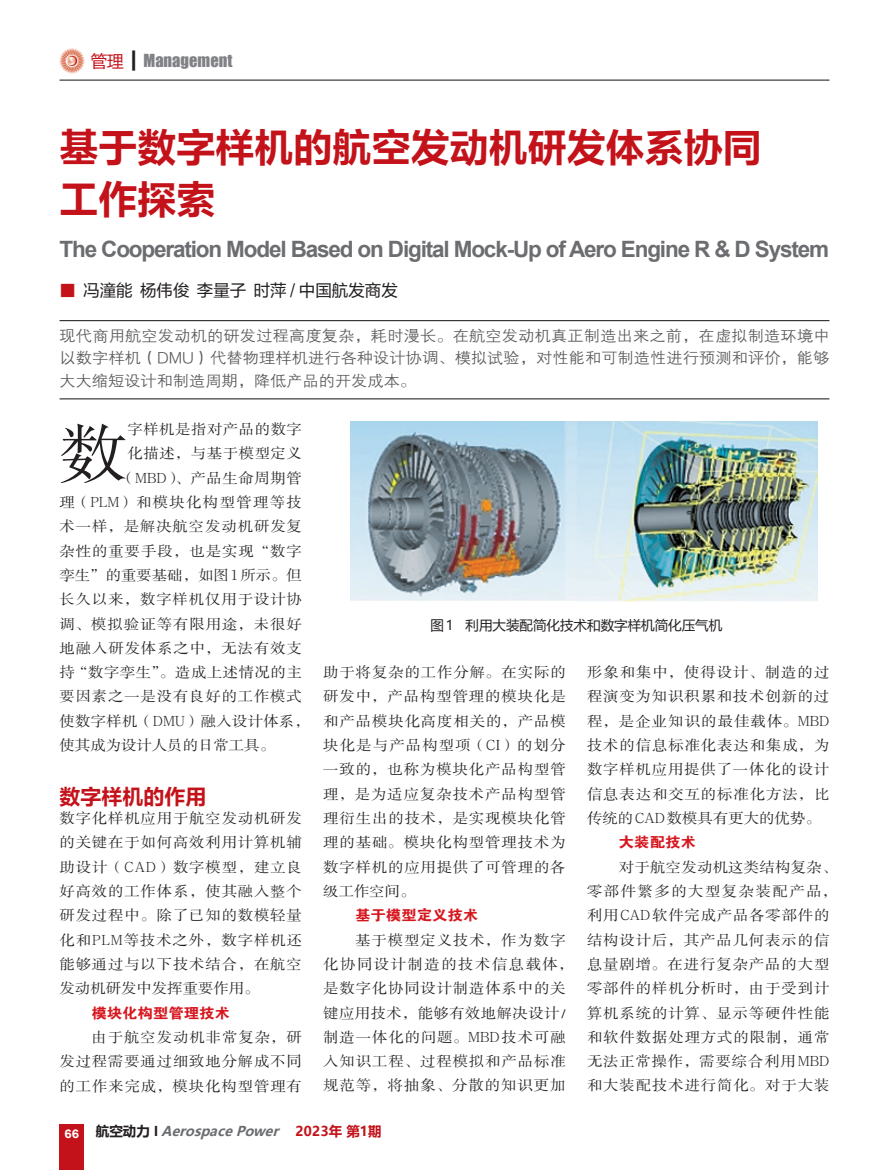
<style>
.page{position:relative;width:872px;height:1170px;background:#fff}
.page>*{position:absolute;margin:0;border:0;box-sizing:border-box;transform-origin:0 0}
._5内文{font:62.85px "FZSSJW GB1 0";color:#231f20;scale:1.08 1}
._1大标题{font:39px "FZLTCHJW GB1 0";color:#c4121a}
._3-英文标{font:700 22.5px "Arial";letter-spacing:-.05em;color:#6c6d70}
._5内文-2{font:21px "FZLTCHJW GB1 0";color:#c4121a}
._3作者{font:16.5px "FZLTHJW GB1 0";color:#231f20}
.t1{font:16.5px "Impact";color:#808285}
._3简介{font:15px/22.5px "FZZDXJW GB1 0";letter-spacing:.005em;color:#57585a;text-align:justify;scale:1.08 1}
._5内文-3{font:14.25px/24.3px "FZSSJW GB1 0";letter-spacing:.055em;color:#231f20;text-align:justify;scale:1.08 1}
._5内文-4{font:14.25px "FZSSJW GB1 0";color:#231f20;scale:1.08 1}
._5内文-5{font:14.25px "FZSSJW GB1 0";letter-spacing:.035em;color:#231f20;scale:1.08 1}
._9-10三级标{font:14.25px "FZDHTJW GB1 0";color:#d7171f;scale:1.08 1}
._5内文-6{font:14.25px "FZSSJW GB1 0";letter-spacing:.015em;color:#231f20;scale:1.08 1}
._5内文-7{font:14.25px "FZSSJW GB1 0";letter-spacing:.085em;color:#231f20;scale:1.08 1}
._5内文-8{font:14.25px "FZSSJW GB1 0";letter-spacing:.03em;color:#231f20;scale:1.08 1}
.t2{font:italic 700 13.5px "Microsoft Ya Hei";color:#6c6d70}
.图注{font:13.5px "Microsoft Ya Hei";color:#231f20}
.s1{font-family:"Microsoft Ya Hei";color:#c4121a}
.s2{font-family:"Microsoft Ya Hei";color:#231f20}
.s3{color:#c4121a}
.s4{font-style:normal;color:#231f20}
.s5{font-style:normal;color:#c4121a}
</style>
<div class="page">
<div style="left:60px;top:1124px;width:24px;height:45px;background:#c4121a"></div>
<hr style="left:60px;top:80px;width:769px;height:1px;background:#231f20">
<img style="left:60px;top:49px;width:24px;height:24px">
<hr style="left:60px;top:320px;width:769px;height:1px;background:#231f20">
<hr style="left:60px;top:398px;width:769px;height:1px;background:#231f20">
<img style="left:350px;top:422px;width:467px;height:179px">
<p class="t1" style="left:91px;top:48px;width:143px"><span class="s1">管理</span> <span class="s2">┃</span> Management</p>
<p class="_1大标题" style="left:60px;top:126px;width:703px">基于数字样机的航空发动机研发体系协同</p>
<p class="_1大标题" style="left:60px;top:178px;width:157px">工作探索</p>
<p class="_3-英文标" style="left:60px;top:233px;width:771px">The Cooperation Model Based on Digital Mock-Up of Aero Engine R &amp; D System</p>
<p class="_3作者" style="left:60px;top:281px;width:340px"><span class="s3">■</span> 冯潼能 杨伟俊 李量子 时萍 / 中国航发商发</p>
<p class="_3简介" style="left:60px;top:325px;width:714px">现代商用航空发动机的研发过程高度复杂，耗时漫长。在航空发动机真正制造出来之前，在虚拟制造环境中以数字样机（DMU）代替物理样机进行各种设计协调、模拟试验，对性能和可制造性进行预测和评价，能够大大缩短设计和制造周期，降低产品的开发成本。</p>
<p class="_5内文" style="left:60px;top:421px;width:64px">数</p>
<p class="_5内文-5" style="left:127px;top:421px;width:163px">字样机是指对产品的数字</p>
<p class="_5内文-5" style="left:127px;top:446px;width:163px">化描述，与基于模型定义</p>
<p class="_5内文-3" style="left:120px;top:466px;width:170px">（MBD）、产品生命周期管</p>
<p class="_5内文-7" style="left:60px;top:494px;width:226px">理（PLM）和模块化构型管理等技</p>
<p class="_5内文-3" style="left:60px;top:514px;width:226px">术一样，是解决航空发动机研发复</p>
<p class="_5内文-3" style="left:60px;top:539px;width:226px">杂性的重要手段，也是实现“数字</p>
<p class="_5内文-4" style="left:60px;top:567px;width:226px">孪生”的重要基础，如图 1 所示。但</p>
<p class="_5内文-3" style="left:60px;top:587px;width:226px">长久以来，数字样机仅用于设计协</p>
<p class="_5内文-3" style="left:60px;top:612px;width:226px">调、模拟验证等有限用途，未很好</p>
<p class="_5内文-3" style="left:60px;top:636px;width:226px">地融入研发体系之中，无法有效支</p>
<p class="_5内文-8" style="left:60px;top:664px;width:226px">持 “数字孪生”。造成上述情况的主</p>
<p class="_5内文-3" style="left:60px;top:684px;width:226px">要因素之一是没有良好的工作模式</p>
<p class="_5内文-6" style="left:60px;top:713px;width:233px">使数字样机（DMU）融入设计体系，</p>
<p class="_5内文-4" style="left:60px;top:737px;width:201px">使其成为设计人员的日常工具。</p>
<p class="_5内文-2" style="left:60px;top:785px;width:148px">数字样机的作用</p>
<p class="_5内文-3" style="left:60px;top:806px;width:226px">数字化样机应用于航空发动机研发的关键在于如何高效利用计算机辅助设计（CAD）数字模型，建立良好高效的工作体系，使其融入整个研发过程中。除了已知的数模轻量化和PLM等技术之外，数字样机还能够通过与以下技术结合，在航空发动机研发中发挥重要作用。</p>
<p class="_9-10三级标" style="left:91px;top:1004px;width:130px">模块化构型管理技术</p>
<p class="_5内文-3" style="left:60px;top:1025px;width:226px;text-indent:32px">由于航空发动机非常复杂，研发过程需要通过细致地分解成不同的工作来完成，模块化构型管理有</p>
<p class="图注" style="left:430px;top:616px;width:293px">图1 利用大装配简化技术和数字样机简化压气机</p>
<p class="_5内文-3" style="left:323px;top:660px;width:226px">助于将复杂的工作分解。在实际的研发中，产品构型管理的模块化是和产品模块化高度相关的，产品模块化是与产品构型项（CI）的划分一致的，也称为模块化产品构型管理，是为适应复杂技术产品构型管理衍生出的技术，是实现模块化管理的基础。模块化构型管理技术为数字样机的应用提供了可管理的各级工作空间。</p>
<p class="_9-10三级标" style="left:355px;top:907px;width:115px">基于模型定义技术</p>
<p class="_5内文-3" style="left:323px;top:927px;width:233px;text-align:left;text-indent:32px">基于模型定义技术，作为数字化协同设计制造的技术信息载体，是数字化协同设计制造体系中的关键应用技术，能够有效地解决设计/制造一体化的问题。MBD技术可融入知识工程、过程模拟和产品标准规范等，将抽象、分散的知识更加</p>
<p class="_5内文-3" style="left:587px;top:660px;width:226px">形象和集中，使得设计、制造的过程演变为知识积累和技术创新的过程，是企业知识的最佳载体。MBD技术的信息标准化表达和集成，为数字样机应用提供了一体化的设计信息表达和交互的标准化方法，比传统的 CAD 数模具有更大的优势。</p>
<p class="_9-10三级标" style="left:619px;top:834px;width:73px">大装配技术</p>
<p class="_5内文-3" style="left:587px;top:854px;width:233px;text-align:left;text-indent:32px">对于航空发动机这类结构复杂、零部件繁多的大型复杂装配产品，利用CAD软件完成产品各零部件的结构设计后，其产品几何表示的信息量剧增。在进行复杂产品的大型零部件的样机分析时，由于受到计算机系统的计算、显示等硬件性能和软件数据处理方式的限制，通常无法正常操作，需要综合利用MBD和大装配技术进行简化。对于大装</p>
<p class="t2" style="left:65px;top:1121px;width:319px"><sub>6</sub> <sub>6</sub> <span class="s4">航空动力 I</span> AerospacePower <span class="s5">2 0 2 3 年第 1 期</span></p>
</div>
